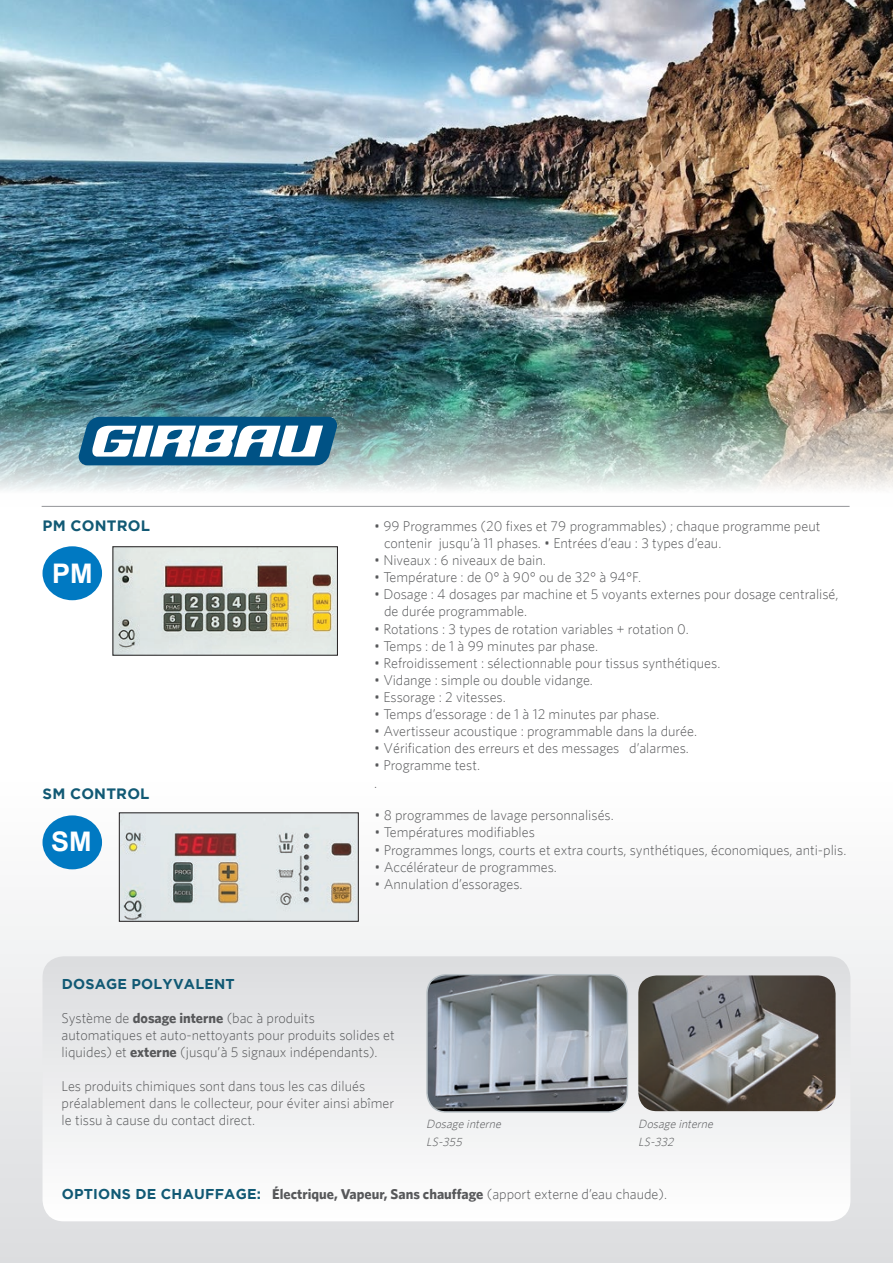
<style>
.page{position:relative;width:893px;height:1263px;background:#fff}
.page>*{position:absolute;margin:0;border:0;box-sizing:border-box;transform-origin:0 0}
.t1{font:700 27px "Arial";color:#fff}
.t2{font:700 15px "Gotham";letter-spacing:.015em;color:#115974}
.texto{font:300 14.25px/17px "Whitney";color:#57585a}
.t3{font:700 14.25px "Whitney";color:#57585a}
.gotham1{font:700 14.25px "Gotham";letter-spacing:.015em;color:#115974}
.gotham_2{font:700 14.25px "Gotham";letter-spacing:.015em;color:#115974}
.t4{font:italic 300 12px "Whitney";color:#57585a}
.s1{font-weight:700}
.s2{font-weight:300}
</style>
<div class="page">
<div style="left:0;top:774px;width:893px;height:489px;background:linear-gradient(to bottom,#fefefe,#dcdde0)"></div>
<img style="left:0;top:0;width:893px;height:507px">
<svg style="left:43px;top:956px;width:807px;height:265px"></svg>
<hr style="left:42px;top:506px;width:808px;height:1px;background:#939598">
<svg style="left:79px;top:417px;width:258px;height:48px"></svg>
<img style="left:114px;top:548px;width:222px;height:106px">
<div style="left:112px;top:546px;width:226px;height:110px;border:1px solid #231f20"></div>
<img style="left:121px;top:814px;width:236px;height:106px">
<div style="left:119px;top:812px;width:240px;height:110px;border:1px solid #231f20"></div>
<div style="left:43px;top:546px;width:59px;height:54px;background:#0079c2;border-radius:50%"></div>
<div style="left:43px;top:815px;width:59px;height:54px;background:#0079c2;border-radius:50%"></div>
<img style="left:427px;top:975px;width:200px;height:137px">
<div style="left:426px;top:974px;width:202px;height:139px;border:1px solid #b6bfc4;border-radius:19px"></div>
<img style="left:638px;top:975px;width:198px;height:136px">
<p class="t2" style="left:43px;top:517px;width:109px">PM CONTROL</p>
<p class="texto" style="left:384px;top:517px;width:438px;text-indent:-10px">• 99 Programmes (20 fixes et 79 programmables) ; chaque programme peut contenir jusqu’à 11 phases. • Entrées d’eau : 3 types d’eau.</p>
<p class="texto" style="left:374px;top:551px;width:173px">• Niveaux : 6 niveaux de bain.</p>
<p class="texto" style="left:374px;top:569px;width:268px">• Température : de 0° à 90° ou de 32° à 94°F.</p>
<p class="texto" style="left:384px;top:586px;width:456px;text-indent:-10px">• Dosage : 4 dosages par machine et 5 voyants externes pour dosage centralisé, de durée programmable.</p>
<p class="texto" style="left:374px;top:620px;width:316px">• Rotations : 3 types de rotation variables + rotation 0.</p>
<p class="texto" style="left:374px;top:637px;width:225px">• Temps : de 1 à 99 minutes par phase.</p>
<p class="texto" style="left:374px;top:654px;width:348px">• Refroidissement : sélectionnable pour tissus synthétiques.</p>
<p class="texto" style="left:374px;top:671px;width:220px">• Vidange : simple ou double vidange.</p>
<p class="texto" style="left:374px;top:688px;width:133px">• Essorage : 2 vitesses.</p>
<p class="texto" style="left:374px;top:705px;width:287px">• Temps d’essorage : de 1 à 12 minutes par phase.</p>
<p class="texto" style="left:374px;top:722px;width:324px">• Avertisseur acoustique : programmable dans la durée.</p>
<p class="texto" style="left:374px;top:740px;width:316px">• Vérification des erreurs et des messages d’alarmes.</p>
<p class="texto" style="left:374px;top:757px;width:107px">• Programme test.</p>
<p class="texto" style="left:374px;top:774px;width:5px">.</p>
<p class="t1" style="left:52px;top:555px;width:42px">PM</p>
<p class="t2" style="left:43px;top:785px;width:108px">SM CONTROL</p>
<p class="t1" style="left:51px;top:823px;width:42px">SM</p>
<p class="texto" style="left:374px;top:807px;width:241px">• 8 programmes de lavage personnalisés.</p>
<p class="texto" style="left:374px;top:824px;width:162px">• Températures modifiables</p>
<p class="texto" style="left:374px;top:841px;width:473px">• Programmes longs, courts et extra courts, synthétiques, économiques, anti-plis.</p>
<p class="texto" style="left:374px;top:858px;width:184px">• Accélérateur de programmes.</p>
<p class="texto" style="left:374px;top:875px;width:150px">• Annulation d’essorages.</p>
<p class="gotham_2" style="left:62px;top:975px;width:175px">DOSAGE POLYVALENT</p>
<p class="texto" style="left:62px;top:1009px;width:335px">Système de <span class="s1">dosage interne</span> (bac à produits automatiques et auto-nettoyants pour produits solides et liquides) et <span class="s1">externe</span> (jusqu’à 5 signaux indépendants).</p>
<p class="texto" style="left:62px;top:1077px;width:334px">Les produits chimiques sont dans tous les cas dilués préalablement dans le collecteur, pour éviter ainsi abîmer le tissu à cause du contact direct.</p>
<p class="t4" style="left:426px;top:1117px;width:79px">Dosage interne</p>
<p class="t4" style="left:426px;top:1134px;width:40px">LS-355</p>
<p class="t4" style="left:638px;top:1117px;width:79px">Dosage interne</p>
<p class="t4" style="left:638px;top:1134px;width:40px">LS-332</p>
<p class="gotham1" style="left:62px;top:1185px;width:201px">OPTIONS DE CHAUFFAGE:</p>
<p class="t3" style="left:272px;top:1185px;width:396px">Électrique, Vapeur, Sans chauffage <span class="s2">(apport externe d’eau chaude).</span></p>
</div>
